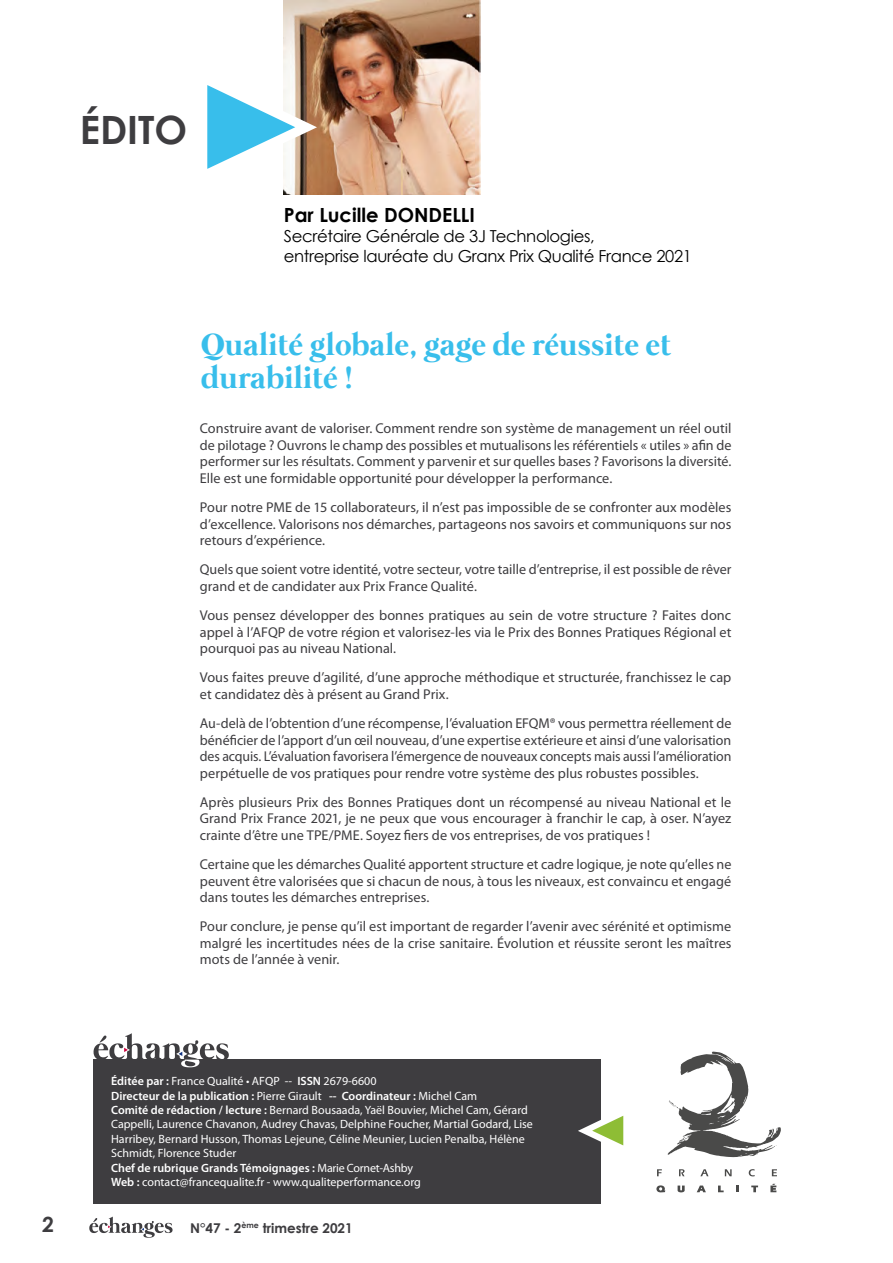
<style>
.page{position:relative;width:893px;height:1263px;background:#fff}
.page>*{position:absolute;margin:0;border:0;box-sizing:border-box;transform-origin:0 0}
.t1{font:700 39px "Century Gothic";color:#3e3d40}
.t2{font:700 31.5px/33px "Mermaid";letter-spacing:.01em;color:#38beeb}
.t3{font:700 21px "Century Gothic";color:#3e3d40}
.t4{font:700 19.5px "Century Gothic";color:#000}
.t5{font:16.5px/19.8px "Century Gothic";letter-spacing:-.02em;color:#000}
.t6{font:14.25px/16.5px "Myriad Pro";color:#3e3d40;text-align:justify}
.t7{font:700 13.5px "Century Gothic";color:#3e3d40}
.t8{font:12px/14.4px "Myriad Pro";color:#fff}
.s1{font-weight:600}
</style>
<div class="page">
<svg style="left:89px;top:1217px;width:84px;height:21px"></svg>
<img style="left:283px;top:0;width:197px;height:195px">
<div style="left:94px;top:1059px;width:507px;height:145px;background:#3e3d40"></div>
<svg style="left:94px;top:1033px;width:135px;height:34px"></svg>
<svg style="left:578px;top:1116px;width:45px;height:30px"></svg>
<svg style="left:207px;top:75px;width:110px;height:104px"></svg>
<svg style="left:657px;top:1169px;width:5px;height:7px"></svg>
<svg style="left:679px;top:1169px;width:5px;height:7px"></svg>
<svg style="left:700px;top:1169px;width:8px;height:7px"></svg>
<svg style="left:725px;top:1169px;width:7px;height:7px"></svg>
<svg style="left:749px;top:1169px;width:6px;height:7px"></svg>
<svg style="left:772px;top:1169px;width:5px;height:7px"></svg>
<svg style="left:656px;top:1185px;width:9px;height:7px"></svg>
<svg style="left:678px;top:1185px;width:7px;height:7px"></svg>
<svg style="left:697px;top:1185px;width:9px;height:7px"></svg>
<svg style="left:718px;top:1185px;width:6px;height:7px"></svg>
<svg style="left:736px;top:1185px;width:3px;height:7px"></svg>
<svg style="left:751px;top:1185px;width:7px;height:7px"></svg>
<svg style="left:770px;top:1184px;width:6px;height:8px"></svg>
<svg style="left:667px;top:1051px;width:114px;height:106px"></svg>
<h1 class="t1" style="left:80px;top:105px;width:109px">ÉDITO</h1>
<h3 class="t4" style="left:284px;top:203px;width:193px">Par Lucille DONDELLI</h3>
<p class="t5" style="left:284px;top:226px;width:410px">Secrétaire Générale de 3J Technologies,<br>entreprise lauréate du Granx Prix Qualité France 2021</p>
<h2 class="t2" style="left:201px;top:330px;width:471px">Qualité globale, gage de réussite et durabilité !</h2>
<p class="t6" style="left:200px;top:420px;width:533px">Construire avant de valoriser. Comment rendre son système de management un réel outil de pilotage ? Ouvrons le champ des possibles et mutualisons les référentiels « utiles » afin de performer sur les résultats. Comment y parvenir et sur quelles bases ? Favorisons la diversité.<br>Elle est une formidable opportunité pour développer la performance.</p>
<p class="t6" style="left:200px;top:499px;width:533px">Pour notre PME de 15 collaborateurs, il n’est pas impossible de se confronter aux modèles d’excellence. Valorisons nos démarches, partageons nos savoirs et communiquons sur nos retours d’expérience.</p>
<p class="t6" style="left:200px;top:561px;width:533px">Quels que soient votre identité, votre secteur, votre taille d’entreprise, il est possible de rêver grand et de candidater aux Prix France Qualité.</p>
<p class="t6" style="left:200px;top:607px;width:533px">Vous pensez développer des bonnes pratiques au sein de votre structure ? Faites donc appel à l’AFQP de votre région et valorisez-les via le Prix des Bonnes Pratiques Régional et pourquoi pas au niveau National.</p>
<p class="t6" style="left:200px;top:669px;width:533px">Vous faites preuve d’agilité, d’une approche méthodique et structurée, franchissez le cap et candidatez dès à présent au Grand Prix.</p>
<p class="t6" style="left:200px;top:715px;width:533px">Au-delà de l’obtention d’une récompense, l’évaluation EFQM® vous permettra réellement de bénéficier de l’apport d’un œil nouveau, d’une expertise extérieure et ainsi d’une valorisation des acquis. L’évaluation favorisera l’émergence de nouveaux concepts mais aussi l’amélioration perpétuelle de vos pratiques pour rendre votre système des plus robustes possibles.</p>
<p class="t6" style="left:200px;top:793px;width:533px">Après plusieurs Prix des Bonnes Pratiques dont un récompensé au niveau National et le Grand Prix France 2021, je ne peux que vous encourager à franchir le cap, à oser. N’ayez crainte d’être une TPE/PME. Soyez fiers de vos entreprises, de vos pratiques !</p>
<p class="t6" style="left:200px;top:856px;width:533px">Certaine que les démarches Qualité apportent structure et cadre logique, je note qu’elles ne peuvent être valorisées que si chacun de nous, à tous les niveaux, est convaincu et engagé dans toutes les démarches entreprises.</p>
<p class="t6" style="left:200px;top:918px;width:533px">Pour conclure, je pense qu’il est important de regarder l’avenir avec sérénité et optimisme malgré les incertitudes nées de la crise sanitaire. Évolution et réussite seront les maîtres mots de l’année à venir.</p>
<p class="t8" style="left:111px;top:1074px;width:423px"><span class="s1">Éditée par :</span> France Qualité • AFQP -- <span class="s1">ISSN</span> 2679-6600<br><span class="s1">Directeur de la publication :</span> Pierre Girault <span class="s1">-- Coordinateur :</span> Michel Cam<br><span class="s1">Comité de rédaction / lecture :</span> Bernard Bousaada, Yaël Bouvier, Michel Cam, Gérard Cappelli, Laurence Chavanon, Audrey Chavas, Delphine Foucher, Martial Godard, Lise Harribey, Bernard Husson, Thomas Lejeune, Céline Meunier, Lucien Penalba, Hélène Schmidt, Florence Studer<br><span class="s1">Chef de rubrique Grands Témoignages :</span> Marie Cornet-Ashby<br><span class="s1">Web :</span> contact@francequalite.fr - www.qualiteperformance.org</p>
<h3 class="t3" style="left:42px;top:1211px;width:13px">2</h3>
<p class="t7" style="left:190px;top:1219px;width:164px">N°47 - 2<sup>ème</sup> trimestre 2021</p>
</div>
